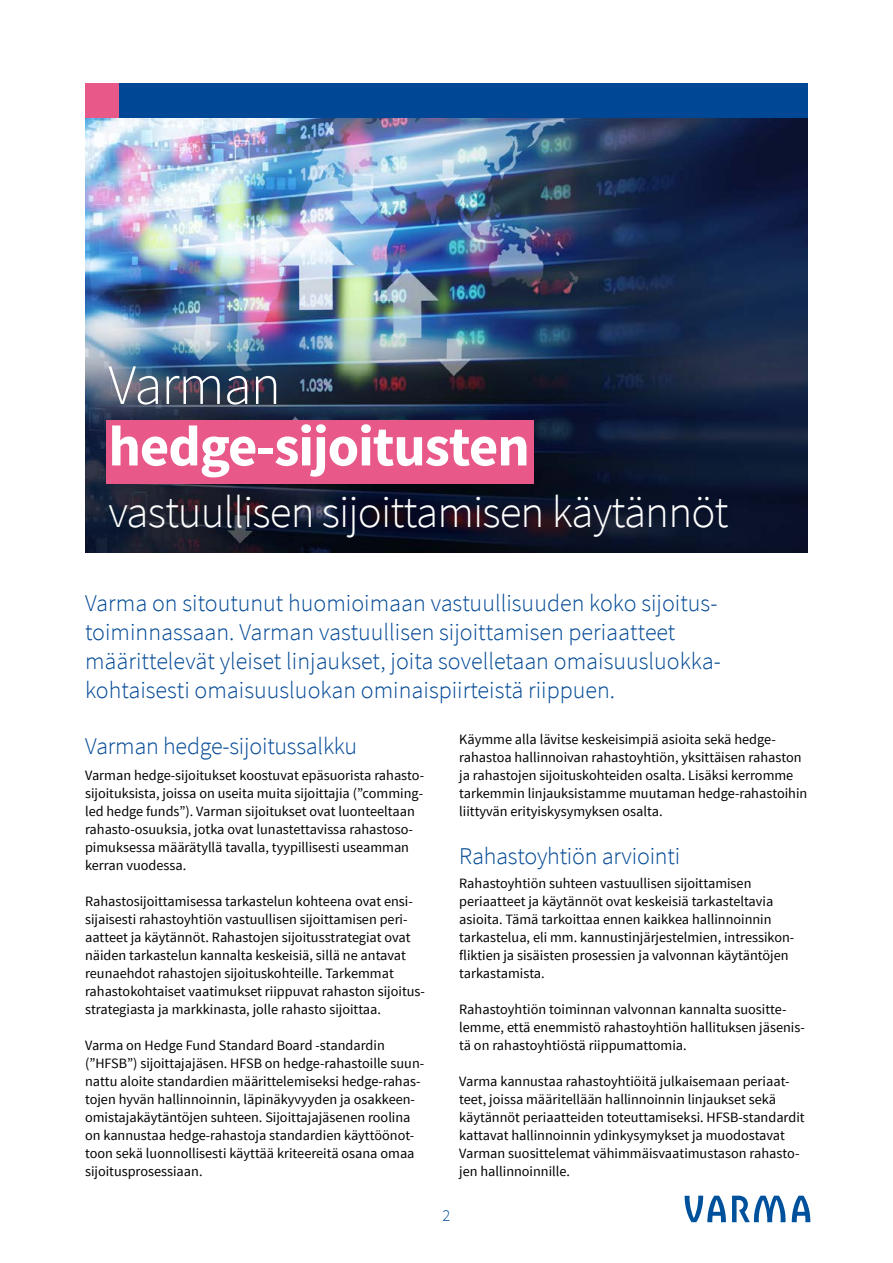
<style>
.page{position:relative;width:893px;height:1263px;background:#fff}
.page>*{position:absolute;margin:0;border:0;box-sizing:border-box;transform-origin:0 0}
._1__Otsikko{font:700 57px/61.5px "Source Sans Pro";letter-spacing:-.02em;color:#fff}
._1__Otsikko-2{font:300 45px "Source Sans Pro";letter-spacing:-.02em;color:#fff}
.Ingressi{font:300 24px/28.8px "Source Sans Pro";color:#004895}
._2_otsikko{font:300 24px "Source Sans Pro";letter-spacing:-.01em;color:#004895}
.leipis{font:300 16.5px "Source Sans Pro";color:#004895}
.leipis-2{font:14.25px/18px "Source Sans Pro";color:#000}
.s1{font-weight:300}
</style>
<div class="page">
<svg style="left:732px;top:1196px;width:54px;height:26px"></svg>
<svg style="left:685px;top:1196px;width:41px;height:26px"></svg>
<svg style="left:792px;top:1196px;width:18px;height:26px"></svg>
<div style="left:85px;top:84px;width:34px;height:34px;background:#e85889"></div>
<div style="left:119px;top:84px;width:689px;height:34px;background:#004895"></div>
<img style="left:85px;top:118px;width:723px;height:435px">
<div style="left:106px;top:420px;width:428px;height:63px;background:#e85889"></div>
<p class="_1__Otsikko" style="left:108px;top:356px;width:423px"><span class="s1">Varman </span>hedge-sijoitusten</p>
<p class="_1__Otsikko-2" style="left:108px;top:485px;width:622px">vastuullisen sijoittamisen käytännöt</p>
<p class="Ingressi" style="left:85px;top:589px;width:637px">Varma on sitoutunut huomioimaan vastuullisuuden koko sijoitus&shy;toiminnassaan. Varman vastuullisen sijoittamisen periaatteet määrittelevät yleiset linjaukset, joita sovelletaan omaisuusluokka&shy;kohtaisesti omaisuusluokan ominaispiirteistä riippuen.</p>
<p class="leipis-2" style="left:459px;top:730px;width:350px">Käymme alla lävitse keskeisimpiä asioita sekä hedge&shy;rahastoa hallinnoivan rahastoyhtiön, yksittäisen rahaston ja rahastojen sijoituskohteiden osalta. Lisäksi kerromme tarkemmin linjauksistamme muutaman hedge-rahastoihin liittyvän erityiskysymyksen osalta.</p>
<p class="_2_otsikko" style="left:459px;top:842px;width:222px">Rahastoyhtiön arviointi</p>
<p class="leipis-2" style="left:459px;top:874px;width:336px">Rahastoyhtiön suhteen vastuullisen sijoittamisen periaatteet ja käytännöt ovat keskeisiä tarkasteltavia asioita. Tämä tarkoittaa ennen kaikkea hallinnoinnin tarkastelua, eli mm. kannustinjärjestelmien, intressikon&shy;fliktien ja sisäisten prosessien ja valvonnan käytäntöjen tarkastamista.</p>
<p class="leipis-2" style="left:459px;top:1000px;width:347px">Rahastoyhtiön toiminnan valvonnan kannalta suositte&shy;lemme, että enemmistö rahastoyhtiön hallituksen jäsenis&shy;tä on rahastoyhtiöstä riippumattomia.</p>
<p class="leipis-2" style="left:459px;top:1072px;width:347px">Varma kannustaa rahastoyhtiöitä julkaisemaan periaat&shy;teet, joissa määritellään hallinnoinnin linjaukset sekä käytännöt periaatteiden toteuttamiseksi. HFSB-standardit kattavat hallinnoinnin ydinkysymykset ja muodostavat Varman suosittelemat vähimmäisvaatimustason rahasto&shy;jen hallinnoinnille.</p>
<p class="_2_otsikko" style="left:85px;top:732px;width:274px">Varman hedge-sijoitussalkku</p>
<p class="leipis-2" style="left:85px;top:766px;width:341px">Varman hedge-sijoitukset koostuvat epäsuorista rahasto&shy;sijoituksista, joissa on useita muita sijoittajia (”comming&shy;led hedge funds”). Varman sijoitukset ovat luonteeltaan rahasto-osuuksia, jotka ovat lunastettavissa rahastoso&shy;pimuksessa määrätyllä tavalla, tyypillisesti useamman kerran vuodessa.</p>
<p class="leipis-2" style="left:85px;top:892px;width:342px">Rahastosijoittamisessa tarkastelun kohteena ovat ensi&shy;sijaisesti rahastoyhtiön vastuullisen sijoittamisen peri&shy;aatteet ja käytännöt. Rahastojen sijoitusstrategiat ovat näiden tarkastelun kannalta keskeisiä, sillä ne antavat reunaehdot rahastojen sijoituskohteille. Tarkemmat rahastokohtaiset vaatimukset riippuvat rahaston sijoitus&shy;strategiasta ja markkinasta, jolle rahasto sijoittaa.</p>
<p class="leipis-2" style="left:85px;top:1036px;width:341px">Varma on Hedge Fund Standard Board -standardin (”HFSB”) sijoittajajäsen. HFSB on hedge-rahastoille suun&shy;nattu aloite standardien määrittelemiseksi hedge-rahas&shy;tojen hyvän hallinnoinnin, läpinäkyvyyden ja osakkeen&shy;omistajakäytäntöjen suhteen. Sijoittajajäsenen roolina on kannustaa hedge-rahastoja standardien käyttöönot&shy;toon sekä luonnollisesti käyttää kriteereitä osana omaa sijoitusprosessiaan.</p>
<p class="leipis" style="left:443px;top:1206px;width:9px">2</p>
</div>
